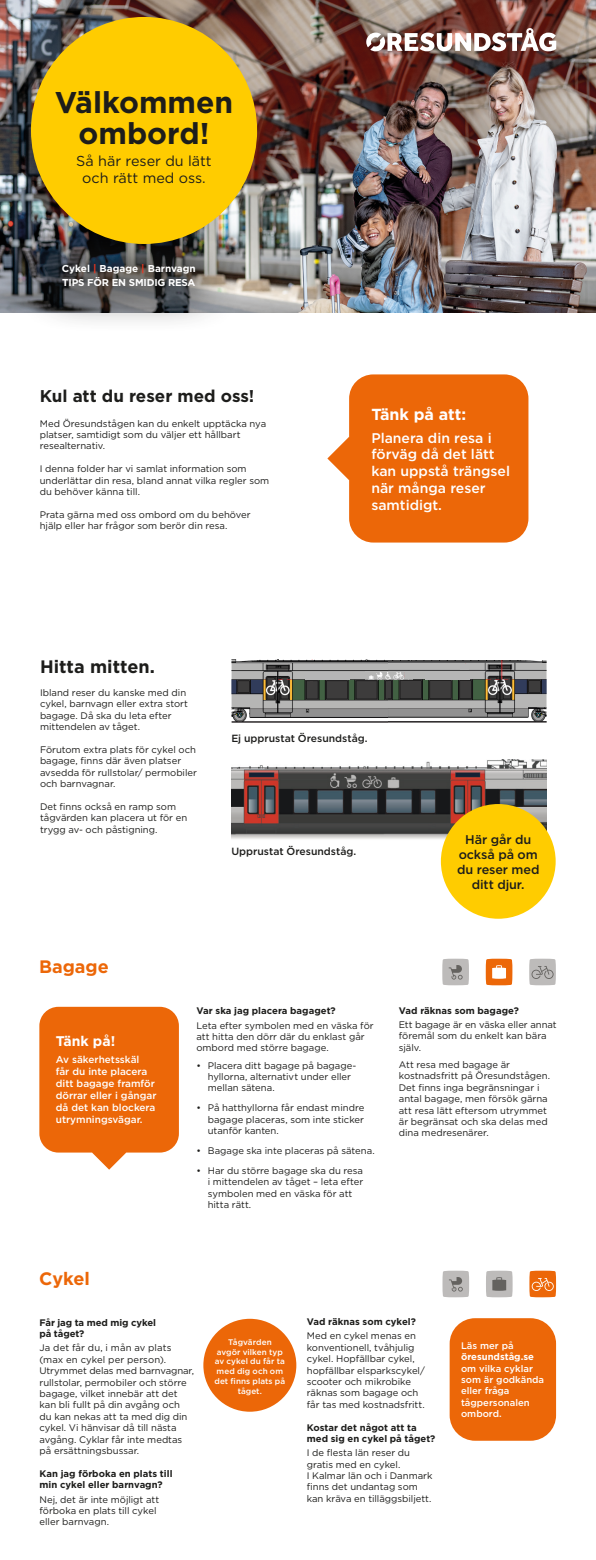
<style>
.page{position:relative;width:596px;height:1560px;background:#fff}
.page>*{position:absolute;margin:0;border:0;box-sizing:border-box;transform-origin:0 0}
.t1{font:700 30px/31.1px "Gotham";color:#1d1d1b;text-align:center}
.t2{font:700 18px "Gotham";color:#1d1d1b}
.t3{font:700 18px "Gotham";color:#ec6708}
.t4{font:700 17px "Gotham";color:#1d1d1b}
.t5{font:700 16px "Gotham";color:#fff}
.t6{font:14.4px/17.2px "Gotham";color:#1d1d1b;text-align:center}
.t7{font:500 14px/16.8px "Gotham";color:#fff}
.t8{font:700 14px "Gotham";color:#fff}
.t9{font:500 12.6px/15.1px "Gotham";letter-spacing:-.01em;color:#1d1d1b;text-align:center}
.t10{font:500 10.4px "Gotham";color:#1d1d1b}
.t11{font:500 10px/12px "Gotham";color:#fff}
.t12{font:700 10px/14px "Gotham";letter-spacing:-.02em;color:#fff}
.t13{font:9.5px/11.4px "Gotham";color:#1d1d1b}
.t14{font:700 9.5px/11.4px "Gotham";color:#1d1d1b}
.t15{font:500 9.5px/11.4px "Gotham";color:#fff}
.t16{font:700 9.5px "Gotham";color:#fff}
.t17{font:500 8.1px/9.7px "Gotham";letter-spacing:.005em;color:#fff;text-align:center}
.s1{color:#e6351f}
</style>
<div class="page">
<img style="left:0;top:0;width:595px;height:312px">
<div style="left:17px;top:218px;width:223px;height:115px;background:#1d1d1b;opacity:.81"></div>
<svg style="left:366px;top:28px;width:190px;height:23px"></svg>
<div style="left:31px;top:17px;width:226px;height:227px;background:#fc0;border-radius:50%"></div>
<div style="left:349px;top:374px;width:179px;height:168px;background:#ec6708;border-radius:24px"></div>
<svg style="left:327px;top:436px;width:23px;height:44px"></svg>
<img style="left:231px;top:759px;width:315px;height:80px">
<img style="left:231px;top:659px;width:316px;height:64px">
<div style="left:440px;top:804px;width:115px;height:114px;background:#fc0;border-radius:50%"></div>
<div style="left:305px;top:672px;width:44px;height:7px;background:#b6b6b6"></div>
<div style="left:306px;top:663px;width:15px;height:6px;background:#b6b6b6"></div>
<div style="left:425px;top:672px;width:44px;height:7px;background:#b6b6b6"></div>
<div style="left:460px;top:664px;width:9px;height:5px;background:#b6b6b6"></div>
<svg style="left:310px;top:681px;width:3px;height:5px"></svg>
<svg style="left:463px;top:681px;width:3px;height:5px"></svg>
<img style="left:365px;top:671px;width:47px;height:8px">
<svg style="left:403px;top:672px;width:2px;height:6px"></svg>
<div style="left:39px;top:1006px;width:140px;height:146px;background:#ec6708;border-radius:19px"></div>
<svg style="left:92px;top:1152px;width:34px;height:17px"></svg>
<svg style="left:485px;top:958px;width:27px;height:27px"></svg>
<svg style="left:442px;top:958px;width:26px;height:27px"></svg>
<svg style="left:529px;top:958px;width:26px;height:27px"></svg>
<div style="left:203px;top:1318px;width:93px;height:93px;background:#ec6708;border-radius:50%"></div>
<div style="left:449px;top:1317px;width:106px;height:123px;background:#ec6708;border-radius:26px"></div>
<svg style="left:486px;top:1270px;width:26px;height:27px"></svg>
<svg style="left:442px;top:1270px;width:27px;height:27px"></svg>
<svg style="left:529px;top:1270px;width:26px;height:27px"></svg>
<h1 class="t1" style="left:55px;top:86px;width:180px">Välkommen ombord!</h1>
<h3 class="t6" style="left:76px;top:152px;width:137px">Så här reser du lätt och rätt med oss.</h3>
<p class="t12" style="left:62px;top:261px;width:135px">Cykel <span class="s1">|</span> Bagage <span class="s1">|</span> Barnvagn<br>TIPS FÖR EN SMIDIG RESA</p>
<h3 class="t4" style="left:40px;top:384px;width:216px">Kul att du reser med oss!</h3>
<p class="t13" style="left:40px;top:417px;width:228px">Med Öresundstågen kan du enkelt upptäcka nya platser, samtidigt som du väljer ett hållbart resealternativ.</p>
<p class="t13" style="left:40px;top:463px;width:231px">I denna folder har vi samlat information som underlättar din resa, bland annat vilka regler som du behöver känna till.</p>
<p class="t13" style="left:40px;top:508px;width:212px">Prata gärna med oss ombord om du behöver hjälp eller har frågor som berör din resa.</p>
<h2 class="t2" style="left:40px;top:654px;width:116px">Hitta mitten.</h2>
<h3 class="t5" style="left:371px;top:404px;width:96px">Tänk på att:</h3>
<h3 class="t7" style="left:371px;top:429px;width:140px">Planera din resa i förväg då det lätt kan uppstå trängsel när många reser samtidigt.</h3>
<p class="t13" style="left:40px;top:686px;width:149px">Ibland reser du kanske med din cykel, barnvagn eller extra stort bagage. Då ska du leta efter mittendelen av tåget.</p>
<p class="t13" style="left:40px;top:743px;width:158px">Förutom extra plats för cykel och bagage, finns där även platser avsedda för rullstolar/ permobiler och barnvagnar.</p>
<p class="t13" style="left:40px;top:800px;width:149px">Det finns också en ramp som tågvärden kan placera ut för en trygg av- och påstigning.</p>
<p class="t10" style="left:231px;top:731px;width:138px">Ej upprustat Öresundståg.</p>
<p class="t10" style="left:231px;top:844px;width:126px">Upprustat Öresundståg.</p>
<h3 class="t9" style="left:456px;top:831px;width:84px">Här går du också på om du reser med ditt djur.</h3>
<h2 class="t3" style="left:39px;top:954px;width:71px">Bagage</h2>
<h3 class="t8" style="left:56px;top:1031px;width:61px">Tänk på!</h3>
<p class="t11" style="left:56px;top:1053px;width:102px">Av säkerhetsskäl<br>får du inte placera ditt bagage framför dörrar eller i gångar då det kan blockera utrymningsvägar.</p>
<h2 class="t3" style="left:39px;top:1266px;width:52px">Cykel</h2>
<p class="t14" style="left:196px;top:1005px;width:141px">Var ska jag placera bagaget?</p>
<p class="t13" style="left:196px;top:1019px;width:179px">Leta efter symbolen med en väska för att hitta den dörr där du enklast går ombord med större bagage.</p>
<p class="t13" style="left:208px;top:1059px;width:150px;text-indent:-11px">• Placera ditt bagage på bagage&shy;hyllorna, alternativt under eller mellan sätena.</p>
<p class="t13" style="left:208px;top:1101px;width:158px;text-align:justify;text-indent:-11px">• På hatthyllorna får endast mindre bagage placeras, som inte sticker utanför kanten.</p>
<p class="t13" style="left:196px;top:1144px;width:180px">• Bagage ska inte placeras på sätena.</p>
<p class="t13" style="left:208px;top:1164px;width:157px;text-indent:-11px">• Har du större bagage ska du resa i mittendelen av tåget – leta efter symbolen med en väska för att hitta rätt.</p>
<p class="t14" style="left:398px;top:1004px;width:121px">Vad räknas som bagage?</p>
<p class="t13" style="left:398px;top:1018px;width:159px">Ett bagage är en väska eller annat föremål som du enkelt kan bära själv.</p>
<p class="t13" style="left:398px;top:1058px;width:153px">Att resa med bagage är kostnadsfritt på Öresundstågen.<br>Det finns inga begränsningar i antal bagage, men försök gärna att resa lätt eftersom utrymmet är begränsat och ska delas med dina medresenärer.</p>
<p class="t14" style="left:39px;top:1316px;width:118px">Får jag ta med mig cykel på tåget?</p>
<p class="t13" style="left:39px;top:1341px;width:156px">Ja det får du, i mån av plats (max en cykel per person).<br>Utrymmet delas med barnvagnar, rullstolar, permobiler och större bagage, vilket innebär att det kan bli fullt på din avgång och du kan nekas att ta med dig din cykel. Vi hänvisar då till nästa avgång. Cyklar får inte medtas på ersättningsbussar.</p>
<p class="t14" style="left:39px;top:1467px;width:134px">Kan jag förboka en plats till min cykel eller barnvagn?</p>
<p class="t13" style="left:39px;top:1492px;width:121px">Nej, det är inte möjligt att förboka en plats till cykel eller barnvagn.</p>
<p class="t14" style="left:306px;top:1315px;width:111px">Vad räknas som cykel?</p>
<p class="t13" style="left:306px;top:1329px;width:119px">Med en cykel menas en konventionell, tvåhjulig cykel. Hopfällbar cykel, hopfällbar elsparkscykel/ scooter och mikrobike räknas som bagage och får tas med kostnadsfritt.</p>
<p class="t14" style="left:306px;top:1421px;width:130px">Kostar det något att ta med sig en cykel på tåget?</p>
<p class="t13" style="left:306px;top:1446px;width:127px">I de flesta län reser du gratis med en cykel.<br>I Kalmar län och i Danmark finns det undantag som kan kräva en tilläggsbiljett.</p>
<p class="t17" style="left:214px;top:1336px;width:72px">Tågvärden<br>avgör vilken typ av cykel du får ta med dig och om det finns plats på tåget.</p>
<p class="t15" style="left:460px;top:1339px;width:54px">Läs mer på</p>
<p class="t16" style="left:460px;top:1350px;width:74px">öresundståg.se</p>
<p class="t15" style="left:460px;top:1362px;width:85px">om vilka cyklar som är godkända eller fråga tågpersonalen ombord.</p>
</div>
